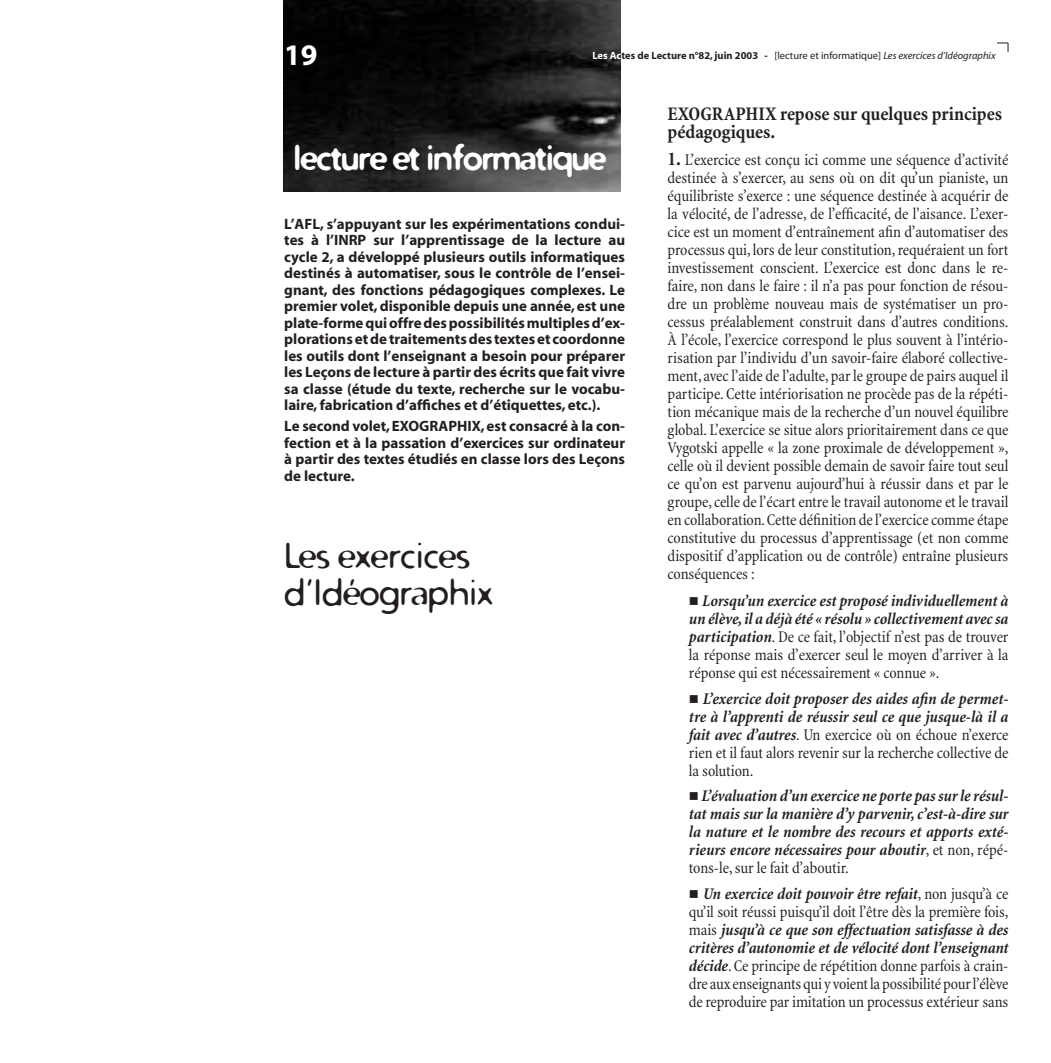
<style>
.page{position:relative;width:1051px;height:1063px;background:#fff}
.page>*{position:absolute;margin:0;border:0;box-sizing:border-box;transform-origin:0 0}
.t1{font:36px/37.5px "Distro";color:#231f20}
.t2{font:700 33px "Distro";letter-spacing:-.02em;color:#fff}
.t3{font:700 30px "Myriad";color:#fff}
.t4{font:700 condensed 19.5px/18px "Minion";color:#231f20}
.t5{font:condensed 16.5px/18px "Minion";letter-spacing:-.005em;color:#231f20;text-align:justify}
.t6{font:italic 700 condensed 16.5px/18px "Minion";letter-spacing:-.005em;color:#231f20;text-align:justify}
.t7{font:700 15px/16.5px "Myriad";color:#231f20;text-align:justify}
.t8{font:700 10.5px "Myriad";color:#231f20}
.s1{color:#fff}
.s2{font-weight:400}
.s3{font-weight:400;font-style:italic}
.s4{font-weight:700;font-size:19.5px}
.s5{font-weight:700;font-style:italic}
.s6{font-weight:400;font-style:normal}
</style>
<div class="page">
<img style="left:283px;top:0;width:337px;height:191px">
<svg style="left:997px;top:43px;width:11px;height:9px"></svg>
<h3 class="t3" style="left:284px;top:37px;width:35px">19</h3>
<p class="t8" style="left:592px;top:49px;width:405px"><span class="s1">Les Ac</span>tes de Lecture n°82, juin 2003 - <span class="s2">[lecture et informatique]</span> <span class="s3">Les exercices d’Idéographix</span></p>
<h2 class="t2" style="left:293px;top:136px;width:314px">lecture et informatique</h2>
<p class="t7" style="left:284px;top:215px;width:342px">L’AFL, s’appuyant sur les expérimentations condui&shy;tes à l’INRP sur l’apprentissage de la lecture au cycle 2, a développé plusieurs outils informatiques destinés à automatiser, sous le contrôle de l’ensei&shy;gnant, des fonctions pédagogiques complexes. Le premier volet, disponible depuis une année, est une plate-forme qui offre des possibilités multiples d’ex&shy;plorations et de traitements des textes et coordonne les outils dont l’enseignant a besoin pour préparer les Leçons de lecture à partir des écrits que fait vivre sa classe (étude du texte, recherche sur le vocabu&shy;laire, fabrication d’affiches et d’étiquettes, etc.).</p>
<p class="t7" style="left:284px;top:418px;width:342px">Le second volet, EXOGRAPHIX, est consacré à la con&shy;fection et à la passation d’exercices sur ordinateur à partir des textes étudiés en classe lors des Leçons de lecture.</p>
<h1 class="t1" style="left:284px;top:535px;width:210px">Les exercices d’Idéographix</h1>
<p class="t4" style="left:667px;top:104px;width:336px">EXOGRAPHIX repose sur quelques principes pédagogiques.</p>
<p class="t5" style="left:667px;top:151px;width:342px"><span class="s4">1.</span> L’exercice est conçu ici comme une séquence d’activité destinée à s’exercer, au sens où on dit qu’un pianiste, un équilibriste s’exerce : une séquence destinée à acquérir de la vélocité, de l’adresse, de l’efficacité, de l’aisance. L’exer&shy;cice est un moment d’entraînement afin d’automatiser des processus qui, lors de leur constitution, requéraient un fort investissement conscient. L’exercice est donc dans le re&shy;faire, non dans le faire : il n’a pas pour fonction de résou&shy;dre un problème nouveau mais de systématiser un pro&shy;cessus préalablement construit dans d’autres conditions.<br>À l’école, l’exercice correspond le plus souvent à l’intério&shy;risation par l’individu d’un savoir-faire élaboré collective&shy;ment, avec l’aide de l’adulte, par le groupe de pairs auquel il participe. Cette intériorisation ne procède pas de la répéti&shy;tion mécanique mais de la recherche d’un nouvel équilibre global. L’exercice se situe alors prioritairement dans ce que Vygotski appelle « la zone proximale de développement », celle où il devient possible demain de savoir faire tout seul ce qu’on est parvenu aujourd’hui à réussir dans et par le groupe, celle de l’écart entre le travail autonome et le travail en collaboration. Cette définition de l’exercice comme étape constitutive du processus d’apprentissage (et non comme dispositif d’application ou de contrôle) entraîne plusieurs conséquences :</p>
<p class="t5" style="left:688px;top:592px;width:321px">■ <span class="s5">Lorsqu’un exercice est proposé individuellement à un élève, il a déjà été « résolu » collectivement avec sa participation</span>. De ce fait, l’objectif n’est pas de trouver la réponse mais d’exercer seul le moyen d’arriver à la réponse qui est nécessairement « connue ».</p>
<p class="t6" style="left:688px;top:689px;width:321px">■ L’exercice doit proposer des aides afin de permet&shy;tre à l’apprenti de réussir seul ce que jusque-là il a fait avec d’autres<span class="s6">. Un exercice où on échoue n’exerce rien et il faut alors revenir sur la recherche collective de la solution.</span></p>
<p class="t6" style="left:688px;top:787px;width:321px">■ L’évaluation d’un exercice ne porte pas sur le résul&shy;tat mais sur la manière d’y parvenir, c’est-à-dire sur la nature et le nombre des recours et apports exté&shy;rieurs encore nécessaires pour aboutir<span class="s6">, et non, répé&shy;tons-le, sur le fait d’aboutir.</span></p>
<p class="t5" style="left:688px;top:884px;width:321px">■ <span class="s5">Un exercice doit pouvoir être refait</span>, non jusqu’à ce qu’il soit réussi puisqu’il doit l’être dès la première fois, mais <span class="s5">jusqu’à ce que son effectuation satisfasse à des critères d’autonomie et de vélocité dont l’enseignant décide</span>. Ce principe de répétition donne parfois à crain&shy;dre aux enseignants qui y voient la possibilité pour l’élève de reproduire par imitation un processus extérieur sans</p>
</div>
